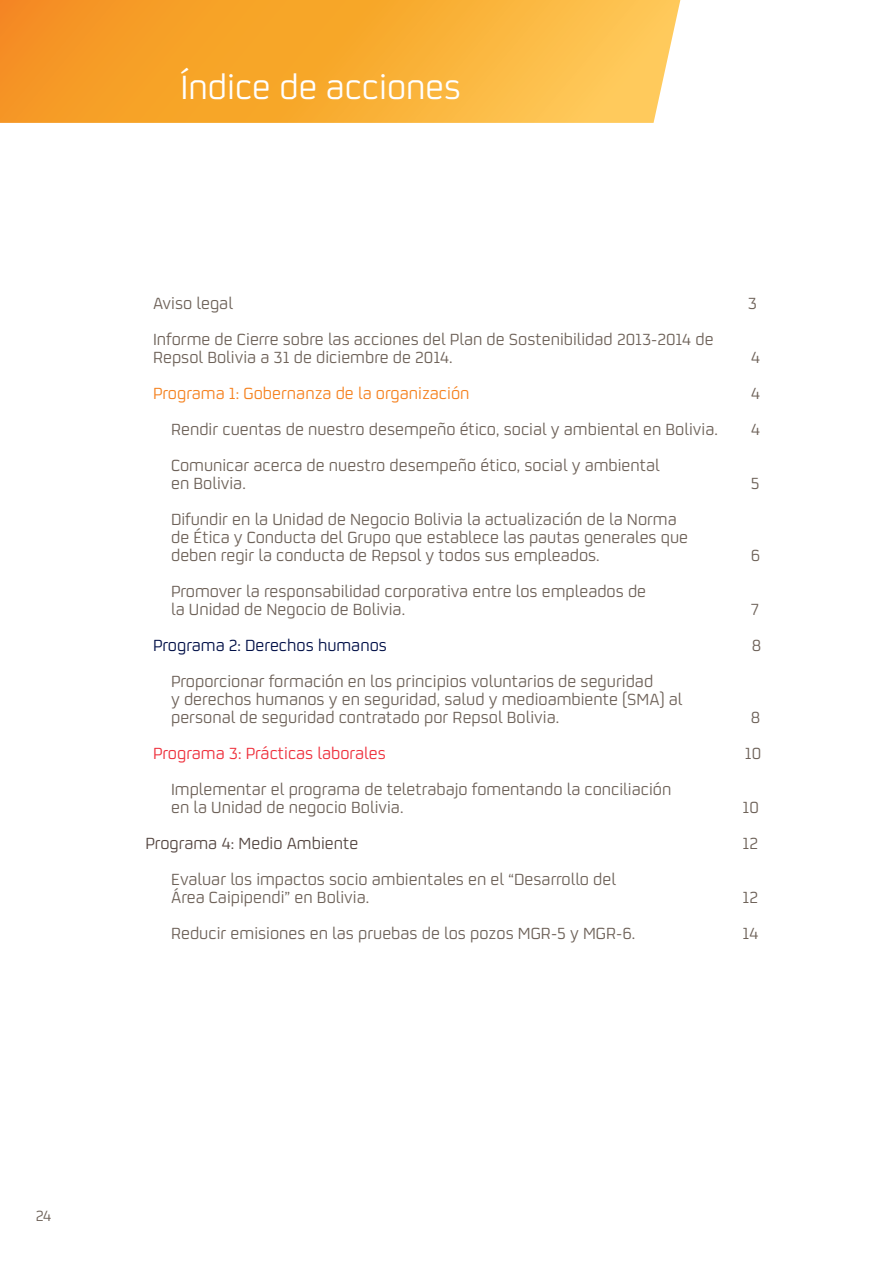
<style>
.page{position:relative;width:893px;height:1263px;background:#fff}
.page>*{position:absolute;margin:0;border:0;box-sizing:border-box;transform-origin:0 0}
.t1{font:37.5px "Repsol";color:#fff}
.t2{font:18px/18px "Repsol";color:#6e6259}
.t3{font:18px "Repsol";color:#f58220}
.t4{font:18px "Repsol";color:#ee303c}
.t5{font:18px "Repsol";color:#000f47}
.t6{font:18px "Repsol";color:#554742}
.t7{font:16.5px "Repsol";color:#6e6259}
</style>
<div class="page">
<svg style="left:0;top:0;width:680px;height:123px;background:#f8ac37"></svg>
<h1 class="t1" style="left:180px;top:62px;width:282px">Índice de acciones</h1>
<p class="t2" style="left:153px;top:293px;width:81px">Aviso legal</p>
<p class="t2" style="left:748px;top:293px;width:11px">3</p>
<p class="t2" style="left:153px;top:329px;width:562px">Informe de Cierre sobre las acciones del Plan de Sostenibilidad 2013-2014 de<br>Repsol Bolivia a 31 de diciembre de 2014.</p>
<p class="t2" style="left:751px;top:347px;width:11px">4</p>
<p class="t3" style="left:153px;top:381px;width:318px">Programa 1: Gobernanza de la organización</p>
<p class="t2" style="left:751px;top:383px;width:11px">4</p>
<p class="t2" style="left:171px;top:419px;width:548px">Rendir cuentas de nuestro desempeño ético, social y ambiental en Bolivia.</p>
<p class="t2" style="left:751px;top:419px;width:11px">4</p>
<p class="t2" style="left:171px;top:455px;width:490px">Comunicar acerca de nuestro desempeño ético, social y ambiental en Bolivia.</p>
<p class="t2" style="left:751px;top:473px;width:10px">5</p>
<p class="t2" style="left:171px;top:509px;width:519px">Difundir en la Unidad de Negocio Bolivia la actualización de la Norma de Ética y Conducta del Grupo que establece las pautas generales que deben regir la conducta de Repsol y todos sus empleados.</p>
<p class="t2" style="left:171px;top:581px;width:477px">Promover la responsabilidad corporativa entre los empleados de la Unidad de Negocio de Bolivia.</p>
<p class="t2" style="left:751px;top:545px;width:11px">6</p>
<p class="t2" style="left:751px;top:599px;width:10px">7</p>
<p class="t5" style="left:153px;top:633px;width:235px">Programa 2: Derechos humanos</p>
<p class="t2" style="left:752px;top:635px;width:11px">8</p>
<p class="t2" style="left:171px;top:671px;width:513px">Proporcionar formación en los principios voluntarios de seguridad<br>y derechos humanos y en seguridad, salud y medioambiente (SMA) al personal de seguridad contratado por Repsol Bolivia.</p>
<p class="t2" style="left:751px;top:707px;width:11px">8</p>
<p class="t4" style="left:153px;top:741px;width:234px">Programa 3: Prácticas laborales</p>
<p class="t2" style="left:745px;top:743px;width:18px">10</p>
<p class="t2" style="left:171px;top:779px;width:502px">Implementar el programa de teletrabajo fomentando la conciliación en la Unidad de negocio Bolivia.</p>
<p class="t2" style="left:743px;top:797px;width:18px">10</p>
<p class="t6" style="left:146px;top:831px;width:214px">Programa 4: Medio Ambiente</p>
<p class="t2" style="left:743px;top:833px;width:17px">12</p>
<p class="t2" style="left:171px;top:869px;width:446px">Evaluar los impactos socio ambientales en el “Desarrollo del<br>Área Caipipendi” en Bolivia.</p>
<p class="t2" style="left:743px;top:887px;width:17px">12</p>
<p class="t2" style="left:171px;top:923px;width:466px">Reducir emisiones en las pruebas de los pozos MGR-5 y MGR-6.</p>
<p class="t2" style="left:743px;top:923px;width:17px">14</p>
<p class="t7" style="left:36px;top:1205px;width:17px">24</p>
</div>
